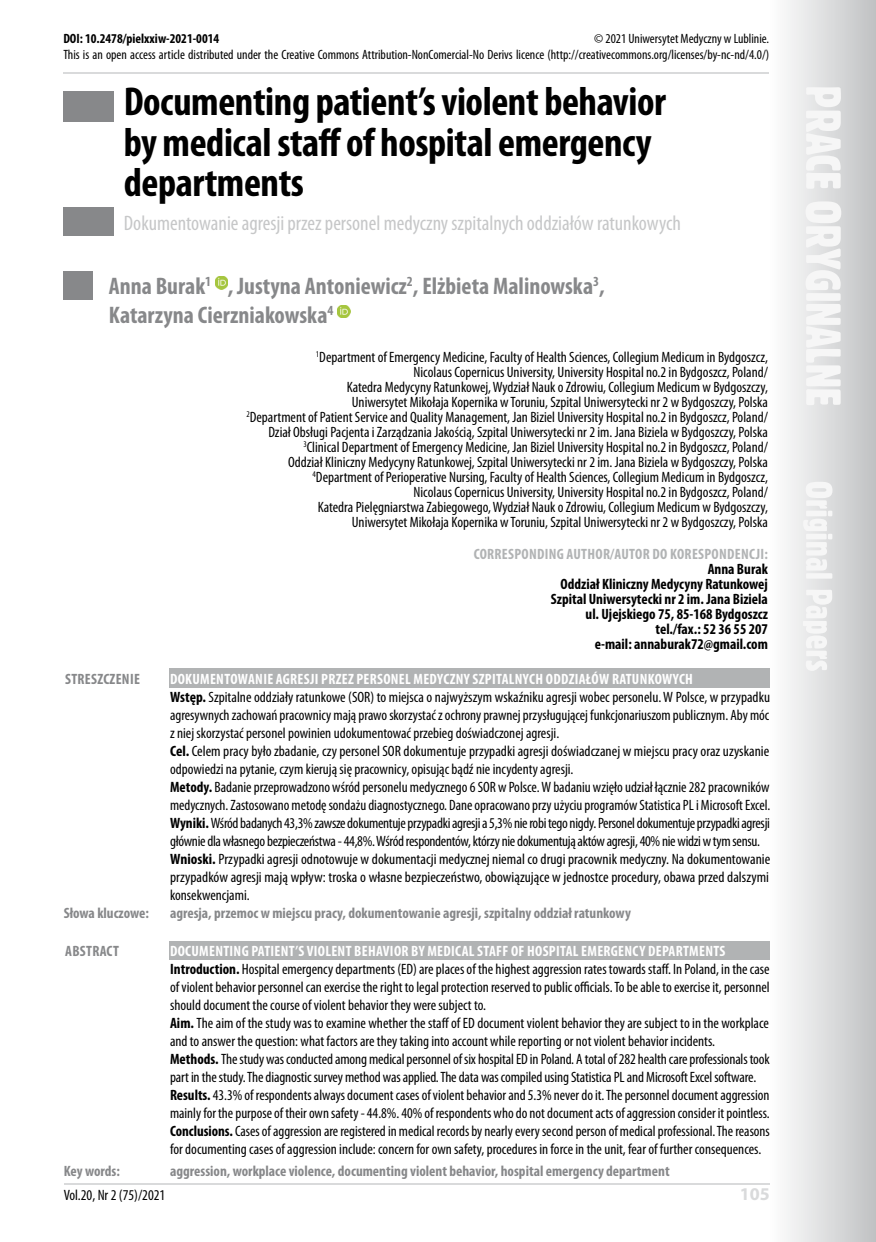
<style>
.page{position:relative;width:876px;height:1242px;background:#fff}
.page>*{position:absolute;margin:0;border:0;box-sizing:border-box;transform-origin:0 0}
.t1{font:700 condensed 40.5px/40.5px "Myriad Pro";letter-spacing:-.01em;color:#000}
.t2{font:700 condensed 24px/28.8px "Myriad Pro";color:#87888a}
.t3{font:condensed 21px "Myriad Pro";color:#c6c7c8}
.t4{font:700 18px "Myriad Pro";color:#d9dadb}
.t5{font:condensed 15px/18px "Myriad Pro";color:#000}
.t6{font:700 condensed 15px "Myriad Pro";color:#87888a}
.t7{font:700 condensed 15px/15px "Myriad Pro";color:#000;text-align:right}
.t8{font:700 condensed 15px "Myriad Pro";letter-spacing:.02em;color:#b1b3b4}
.t9{font:700 condensed 15px "Myriad Pro";letter-spacing:.02em;color:#87888a}
.t10{font:condensed 13.5px/16.2px "Myriad Pro";color:#000;text-align:right}
.t11{font:700 condensed 13.5px "Myriad Pro";color:#000}
.s1{font-weight:700;color:#fff}
.s2{font-weight:700}
</style>
<div class="page">
<div style="left:769px;top:0;width:107px;height:1242px;background:linear-gradient(to right,#fff,#c0c2c3)"></div>
<hr style="left:768px;top:0;width:2px;height:1242px;background:#fff">
<svg style="left:803px;top:87px;width:38px;height:584px"></svg>
<hr style="left:64px;top:1183px;width:706px;height:2px;background:#d9dadb">
<hr style="left:64px;top:72px;width:705px;height:2px;background:#d9dadb">
<div style="left:64px;top:91px;width:50px;height:30px;background:#87888a"></div>
<div style="left:64px;top:208px;width:50px;height:28px;background:#87888a"></div>
<div style="left:64px;top:271px;width:29px;height:29px;background:#87888a"></div>
<div style="left:169px;top:669px;width:601px;height:18px;background:#b1b3b4"></div>
<div style="left:169px;top:942px;width:601px;height:18px;background:#b1b3b4"></div>
<div style="left:169px;top:941px;width:601px;height:18px;background:#b1b3b4"></div>
<svg style="left:215px;top:276px;width:13px;height:13px"></svg>
<svg style="left:337px;top:305px;width:13px;height:13px"></svg>
<p class="t10" style="left:63px;top:30px;width:707px">© 2021 Uniwersytet Medyczny w Lublinie.<br>This is an open access article distributed under the Creative Commons Attribution-NonComercial-No Derivs licence (http://creativecommons.org/licenses/by-nc-nd/4.0/)</p>
<p class="t11" style="left:63px;top:30px;width:157px">DOI: 10.2478/pielxxiw-2021-0014</p>
<h1 class="t1" style="left:124px;top:81px;width:544px">Documenting patient’s violent behavior by medical staff of hospital emergency departments</h1>
<h3 class="t3" style="left:124px;top:211px;width:559px">Dokumentowanie agresji przez personel medyczny szpitalnych oddziałów ratunkowych</h3>
<h2 class="t2" style="left:109px;top:271px;width:498px">Anna Burak<sup>1</sup> , justyna Antoniewicz<sup>2</sup>, Elżbieta Malinowska<sup>3</sup>,<br>Katarzyna Cierzniakowska<sup>4</sup></h2>
<p class="t5" style="left:246px;top:349px;width:523px;line-height:15px;text-align:right"><sup>1</sup>Department of Emergency Medicine, Faculty of Health Sciences, Collegium Medicum in Bydgoszcz,<br>Nicolaus Copernicus University, University Hospital no.2 in Bydgoszcz, Poland/<br>Katedra Medycyny Ratunkowej, Wydział Nauk o Zdrowiu, Collegium Medicum w Bydgoszczy,<br>Uniwersytet Mikołaja Kopernika w Toruniu, Szpital Uniwersytecki nr 2 w Bydgoszczy, Polska<br><sup>2</sup>Department of Patient Service and Quality Management, Jan Biziel University Hospital no.2 in Bydgoszcz, Poland/ Dział Obsługi Pacjenta i Zarządzania Jakością, Szpital Uniwersytecki nr 2 im. Jana Biziela w Bydgoszczy, Polska <sup>3</sup>Clinical Department of Emergency Medicine, Jan Biziel University Hospital no.2 in Bydgoszcz, Poland/<br>Oddział Kliniczny Medycyny Ratunkowej, Szpital Uniwersytecki nr 2 im. Jana Biziela w Bydgoszczy, Polska <sup>4</sup>Department of Perioperative Nursing, Faculty of Health Sciences, Collegium Medicum in Bydgoszcz,<br>Nicolaus Copernicus University, University Hospital no.2 in Bydgoszcz, Poland/<br>Katedra Pielęgniarstwa Zabiegowego, Wydział Nauk o Zdrowiu, Collegium Medicum w Bydgoszczy,<br>Uniwersytet Mikołaja Kopernika w Toruniu, Szpital Uniwersytecki nr 2 w Bydgoszczy, Polska</p>
<p class="t8" style="left:474px;top:544px;width:296px">CORRESPONDING AUTHOR/AUTOR DO KORESPONDENCjI:</p>
<p class="t7" style="left:551px;top:561px;width:219px">Anna Burak<br>Oddział Kliniczny Medycyny Ratunkowej<br>Szpital Uniwersytecki nr 2 im. jana Biziela ul. Ujejskiego 75, 85-168 Bydgoszcz tel./fax.: 52 36 55 207<br>e-mail: annaburak72@gmail.com</p>
<p class="t9" style="left:65px;top:669px;width:76px">STRESZCZENIE</p>
<p class="t5" style="left:170px;top:669px;width:602px"><span class="s1">DOKUMENTOWANIE AGRESjI PRZEZ PERSONEL MEDYCZNY SZPITALNYCH ODDZIAŁÓW RATUNKOWYCH<br></span><span class="s2">Wstęp.</span> Szpitalne oddziały ratunkowe (SOR) to miejsca o najwyższym wskaźniku agresji wobec personelu. W Polsce, w przypadku agresywnych zachowań pracownicy mają prawo skorzystać z ochrony prawnej przysługującej funkcjonariuszom publicznym. Aby móc z niej skorzystać personel powinien udokumentować przebieg doświadczonej agresji.<br><span class="s2">Cel.</span> Celem pracy było zbadanie, czy personel SOR dokumentuje przypadki agresji doświadczanej w miejscu pracy oraz uzyskanie odpowiedzi na pytanie, czym kierują się pracownicy, opisując bądź nie incydenty agresji.<br><span class="s2">Metody.</span> Badanie przeprowadzono wśród personelu medycznego 6 SOR w Polsce. W badaniu wzięło udział łącznie 282 pracowników medycznych. Zastosowano metodę sondażu diagnostycznego. Dane opracowano przy użyciu programów Statistica PL i Microsoft Excel.<br><span class="s2">Wyniki.</span> Wśród badanych 43,3% zawsze dokumentuje przypadki agresji a 5,3% nie robi tego nigdy. Personel dokumentuje przypadki agresji głównie dla własnego bezpieczeństwa - 44,8%. Wśród respondentów, którzy nie dokumentują aktów agresji, 40% nie widzi w tym sensu.<br><span class="s2">Wnioski.</span> Przypadki agresji odnotowuje w dokumentacji medycznej niemal co drugi pracownik medyczny. Na dokumentowanie przypadków agresji mają wpływ: troska o własne bezpieczeństwo, obowiązujące w jednostce procedury, obawa przed dalszymi konsekwencjami.</p>
<p class="t6" style="left:64px;top:903px;width:87px">Słowa kluczowe:</p>
<p class="t6" style="left:170px;top:903px;width:462px">agresja, przemoc w miejscu pracy, dokumentowanie agresji, szpitalny oddział ratunkowy</p>
<p class="t9" style="left:65px;top:941px;width:55px">ABSTRACT</p>
<p class="t5" style="left:170px;top:942px;width:601px"><span class="s1">DOCUMENTING PATIENT’S VIOLENT BEHAVIOR BY MEDICAL STAFF OF HOSPITAL EMERGENCY DEPARTMENTS </span><span class="s2">Introduction.</span> Hospital emergency departments (ED) are places of the highest aggression rates towards staff. In Poland, in the case of violent behavior personnel can exercise the right to legal protection reserved to public officials. To be able to exercise it, personnel should document the course of violent behavior they were subject to.<br><span class="s2">Aim.</span> The aim of the study was to examine whether the staff of ED document violent behavior they are subject to in the workplace and to answer the question: what factors are they taking into account while reporting or not violent behavior incidents.<br><span class="s2">Methods.</span> The study was conducted among medical personnel of six hospital ED in Poland. A total of 282 health care professionals took part in the study. The diagnostic survey method was applied. The data was compiled using Statistica PL and Microsoft Excel software.<br><span class="s2">Results.</span> 43.3% of respondents always document cases of violent behavior and 5.3% never do it. The personnel document aggression mainly for the purpose of their own safety - 44.8%. 40% of respondents who do not document acts of aggression consider it pointless.<br><span class="s2">Conclusions.</span> Cases of aggression are registered in medical records by nearly every second person of medical professional. The reasons for documenting cases of aggression include: concern for own safety, procedures in force in the unit, fear of further consequences.</p>
<p class="t6" style="left:64px;top:1162px;width:58px">Key words:</p>
<p class="t6" style="left:170px;top:1162px;width:501px">aggression, workplace violence, documenting violent behavior, hospital emergency department</p>
<p class="t5" style="left:64px;top:1186px;width:103px">Vol.20, Nr 2 (75)/2021</p>
<p class="t4" style="left:740px;top:1182px;width:31px">105</p>
</div>
